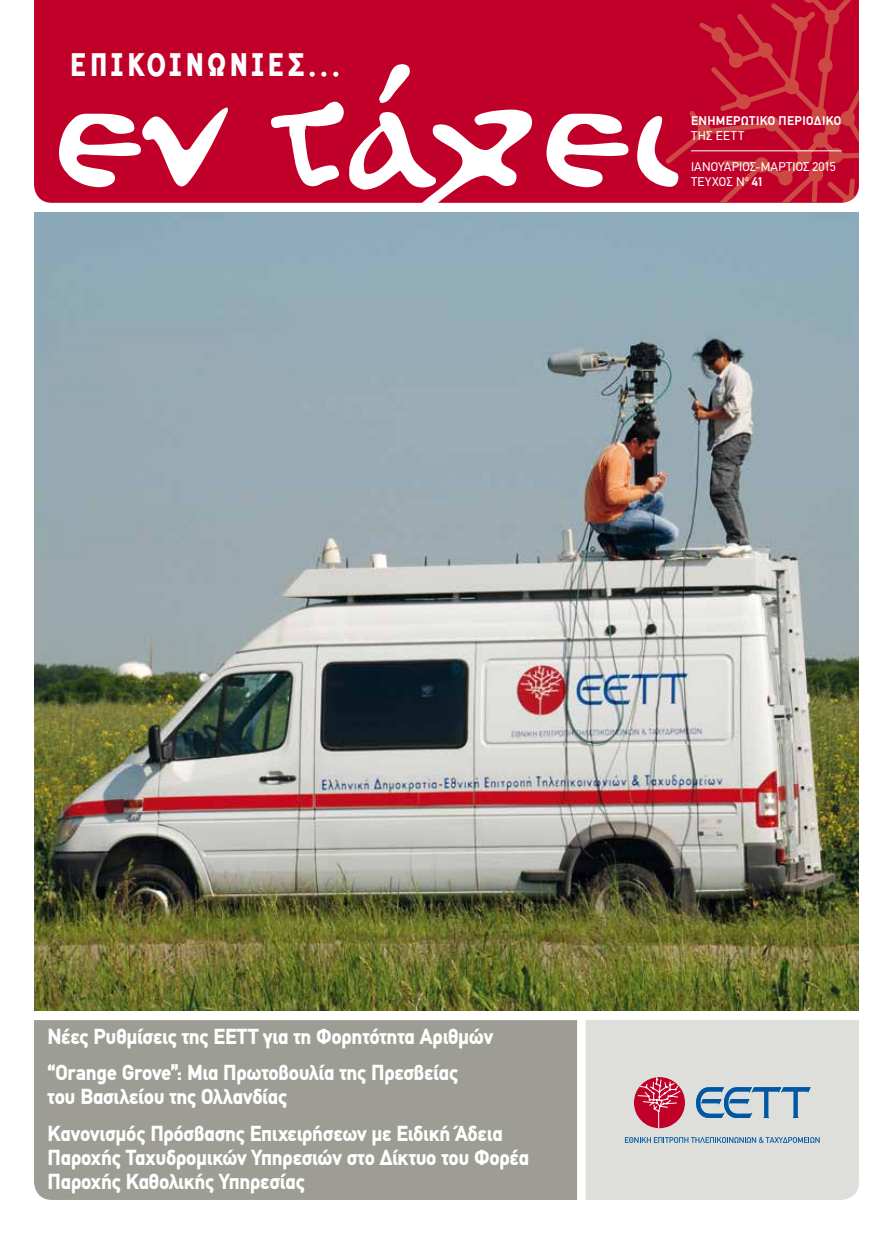
<style>
.page{position:relative;width:893px;height:1234px;background:#fff}
.page>*{position:absolute;margin:0;border:0;box-sizing:border-box;transform-origin:0 0}
.t1{font:800 36px "CF Sans";letter-spacing:.055em;color:#fff}
.t2{font:900 21.9px/36.8px "PF Din Text";letter-spacing:-.015em;color:#fff;scale:.96 1}
.t3{font:12.75px/15px "PF Din Text";letter-spacing:.02em;color:#fff}
.t4{font:700 12.75px "PF Din Text";letter-spacing:.03em;color:#fff}
.s1{font-weight:700}
</style>
<div class="page">
<div style="left:34px;top:0;width:603px;height:203px;background:#c1002a"></div>
<div style="left:34px;top:1020px;width:543px;height:179px;background:#9d9c95"></div>
<div style="left:586px;top:1020px;width:273px;height:179px;background:#dededb"></div>
<svg style="left:59px;top:107px;width:169px;height:80px"></svg>
<svg style="left:271px;top:64px;width:261px;height:139px"></svg>
<svg style="left:546px;top:114px;width:82px;height:73px"></svg>
<svg style="left:637px;top:0;width:222px;height:203px;background:#c51536"></svg>
<svg style="left:696px;top:1086px;width:115px;height:31px;background:#92afc7"></svg>
<div style="left:634px;top:1076px;width:51px;height:51px;background:#c1002a;border-radius:50%"></div>
<svg style="left:637px;top:1076px;width:44px;height:51px"></svg>
<svg style="left:625px;top:1136px;width:195px;height:6px"></svg>
<img style="left:35px;top:212px;width:823px;height:798px">
<h1 class="t1" style="left:69px;top:46px;width:275px">επικοινωνιεσ...</h1>
<p class="t4" style="left:691px;top:113px;width:152px">ΕΝΗΜΕΡΩΤΙΚΟ ΠΕΡΙΟΔΙΚΟ</p>
<p class="t3" style="left:691px;top:128px;width:55px">ΤΗΣ ΕΕΤΤ</p>
<p class="t3" style="left:691px;top:159px;width:146px">ΙΑΝΟΥΑΡΙΟΣ-ΜΑΡΤΙΟΣ 2015<br>ΤΕΥΧΟΣ ν <sup>ο</sup> <span class="s1">41</span></p>
<p class="t2" style="left:48px;top:1017px;width:466px">Νέες Ρυθμίσεις της ΕΕΤΤ για τη Φορητότητα Αριθμών “Orange Grove”: Μια Πρωτοβουλία της Πρεσβείας</p>
<p class="t2" style="left:48px;top:1077px;width:476px">του Βασιλείου της Ολλανδίας<br>Κανονισμός Πρόσβασης Επιχειρήσεων με Ειδική Άδεια</p>
<p class="t2" style="left:48px;top:1144px;width:503px;line-height:24px">Παροχής Ταχυδρομικών Υπηρεσιών στο Δίκτυο του Φορέα<br>Παροχής Καθολικής Υπηρεσίας</p>
</div>
